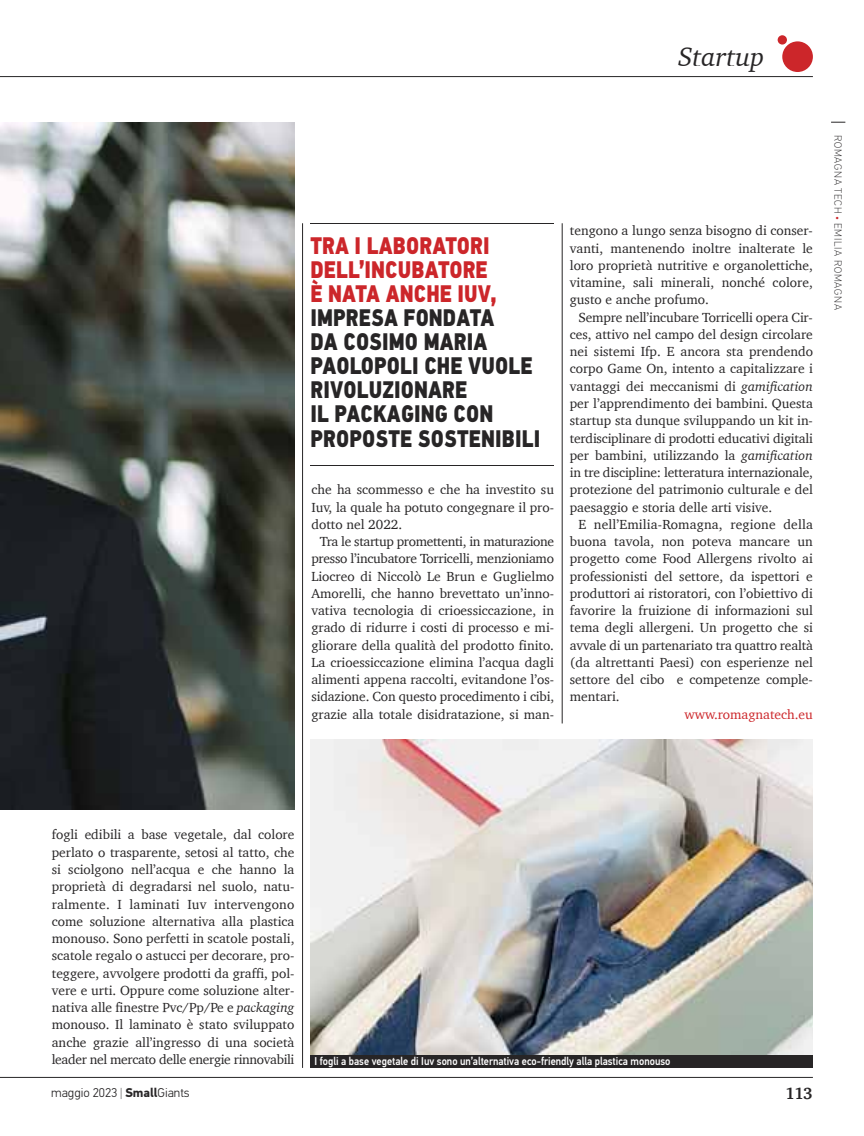
<style>
.page{position:relative;width:864px;height:1136px;background:#fff}
.page>*{position:absolute;margin:0;border:0;box-sizing:border-box;transform-origin:0 0}
.t1{font:italic 27px "Charter";color:#272526}
.t2{font:900 24px/24px "PF Din Text Pro";letter-spacing:.005em;color:#272526;scale:.8 1}
.t3{font:900 24px/24px "PF Din Text Pro";letter-spacing:.005em;color:#cc262a;scale:.8 1}
.t4{font:700 16.5px "Charter";color:#272526}
.t5{font:13.5px/17.2px "Charter";color:#272526;text-align:justify}
.t6{font:13.5px "Charter";color:#cc262a}
.t7{font:300 12.75px "PF Din Text Pro";color:#272526}
.t8{font:500 11.4px "PF Din Text Pro";color:#fff;scale:.9 1}
.t9{font:100 10.5px "PF Din Text Pro";letter-spacing:.07em;color:#272526}
.s1{font-style:italic}
.s2{font-weight:300;color:#cc262a}
.s3{font-weight:100}
.s4{font-weight:700}
</style>
<div class="page">
<img style="left:0;top:122px;width:294px;height:687px">
<div style="left:782px;top:41px;width:30px;height:31px;background:#cc262a;border-radius:50%"></div>
<div style="left:777px;top:35px;width:9px;height:10px;background:#cc262a;border-radius:50%"></div>
<hr style="left:302px;top:223px;width:1px;height:844px;background:#272526">
<hr style="left:561px;top:223px;width:1px;height:500px;background:#272526">
<hr style="left:0;top:1076px;width:812px;height:1px;background:#272526">
<hr style="left:0;top:76px;width:812px;height:1px;background:#272526">
<hr style="left:310px;top:223px;width:243px;height:1px;background:#272526">
<hr style="left:310px;top:465px;width:243px;height:1px;background:#272526">
<svg style="left:831px;top:122px;width:14px;height:1px"></svg>
<img style="left:310px;top:739px;width:502px;height:316px">
<div style="left:310px;top:1055px;width:502px;height:12px;background:#272526"></div>
<h1 class="t1" style="left:677px;top:39px;width:88px">Startup</h1>
<h2 class="t3" style="left:310px;top:234px;width:235px">TRA I LABORATORI<br>DELL’INCUBATORE<br>È NATA ANCHE IUV,</h2>
<h2 class="t2" style="left:310px;top:306px;width:289px">IMPRESA FONDATA<br>DA COSIMO MARIA<br>PAOLOPOLI CHE VUOLE<br>RIVOLUZIONARE<br>IL PACKAGING CON<br>PROPOSTE SOSTENIBILI</h2>
<p class="t5" style="left:311px;top:480px;width:244px">che ha scommesso e che ha investito su Iuv, la quale ha potuto congegnare il pro&shy;dotto nel 2022.</p>
<p class="t5" style="left:311px;top:532px;width:244px;text-indent:9px">Tra le startup promettenti, in maturazione presso l’incubatore Torricelli, menzioniamo Liocreo di Niccolò Le Brun e Guglielmo Amorelli, che hanno brevettato un’inno&shy;vativa tecnologia di crioessiccazione, in grado di ridurre i costi di processo e mi&shy;gliorare della qualità del prodotto finito.<br>La crioessiccazione elimina l’acqua dagli alimenti appena raccolti, evitandone l’os&shy;sidazione. Con questo procedimento i cibi, grazie alla totale disidratazione, si man-</p>
<p class="t5" style="left:569px;top:222px;width:244px">tengono a lungo senza bisogno di conser&shy;vanti, mantenendo inoltre inalterate le loro proprietà nutritive e organolettiche, vitamine, sali minerali, nonché colore, gusto e anche profumo.</p>
<p class="t5" style="left:569px;top:308px;width:244px;text-indent:9px">Sempre nell’incubare Torricelli opera Cir&shy;ces, attivo nel campo del design circolare nei sistemi Ifp. E ancora sta prendendo corpo Game On, intento a capitalizzare i vantaggi dei meccanismi di <span class="s1">gamification </span>per l’apprendimento dei bambini. Questa startup sta dunque sviluppando un kit in&shy;terdisciplinare di prodotti educativi digitali per bambini, utilizzando la <span class="s1">gamification </span>in tre discipline: letteratura internazionale, protezione del patrimonio culturale e del paesaggio e storia delle arti visive.</p>
<p class="t5" style="left:569px;top:515px;width:244px;text-indent:9px">E nell’Emilia-Romagna, regione della buona tavola, non poteva mancare un progetto come Food Allergens rivolto ai professionisti del settore, da ispettori e produttori ai ristoratori, con l’obiettivo di favorire la fruizione di informazioni sul tema degli allergeni. Un progetto che si avvale di un partenariato tra quattro realtà (da altrettanti Paesi) con esperienze nel settore del cibo e competenze comple&shy;mentari.</p>
<p class="t6" style="left:684px;top:705px;width:130px">www.romagnatech.eu</p>
<p class="t9" style="left:843px;top:135px;width:176px;rotate:90deg">ROMAGNA TECH <span class="s2">•</span> EMILIA ROMAGNA</p>
<p class="t5" style="left:52px;top:825px;width:244px">fogli edibili a base vegetale, dal colore perlato o trasparente, setosi al tatto, che si sciolgono nell’acqua e che hanno la proprietà di degradarsi nel suolo, natu&shy;ralmente. I laminati Iuv intervengono come soluzione alternativa alla plastica monouso. Sono perfetti in scatole postali, scatole regalo o astucci per decorare, pro&shy;teggere, avvolgere prodotti da graffi, pol&shy;vere e urti. Oppure come soluzione alter&shy;nativa alle finestre Pvc/Pp/Pe e <span class="s1">packaging </span>monouso. Il laminato è stato sviluppato anche grazie all’ingresso di una società leader nel mercato delle energie rinnovabili</p>
<p class="t8" style="left:314px;top:1053px;width:397px">I fogli a base vegetale di Iuv sono un’alternativa eco-friendly alla plastica monouso</p>
<p class="t7" style="left:51px;top:1085px;width:140px">maggio 2023 <span class="s3">|</span> <span class="s4">Small</span>Giants</p>
<p class="t4" style="left:784px;top:1082px;width:29px">113</p>
</div>
